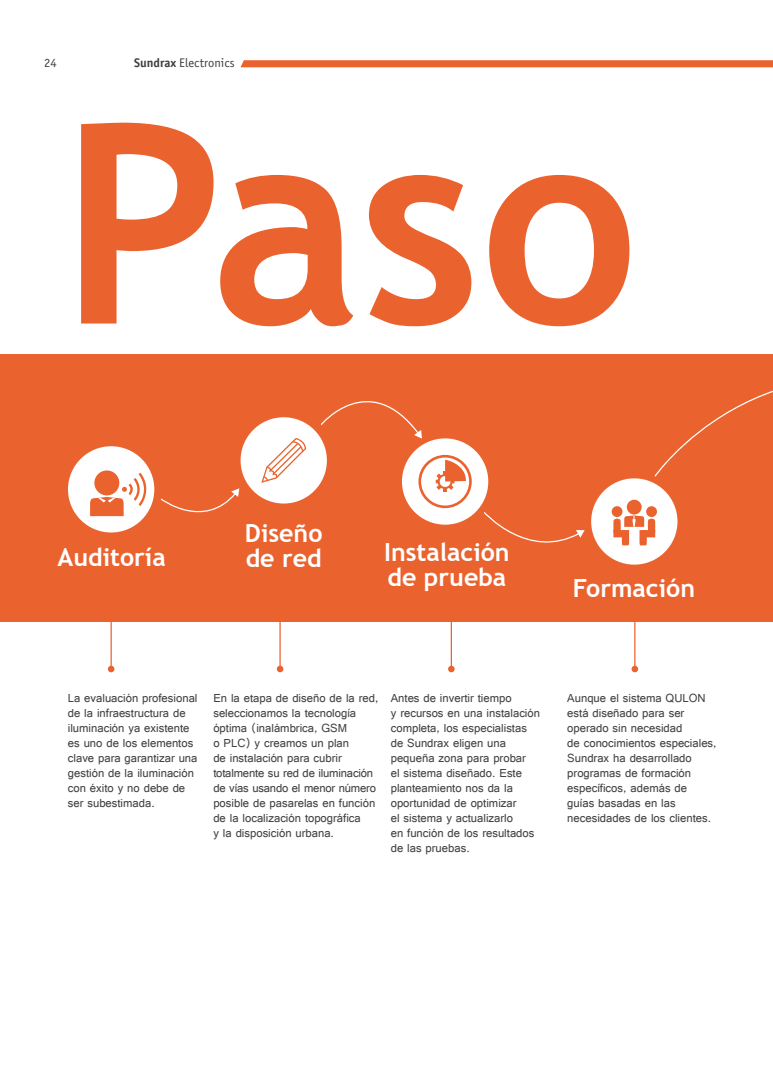
<style>
.page{position:relative;width:773px;height:1081px;background:#fff}
.page>*{position:absolute;margin:0;border:0;box-sizing:border-box;transform-origin:0 0}
.t1{font:700 278.88px "Trebuchet MS";color:#ea632f}
.t2{font:700 25px/25px "Trebuchet MS";color:#fff}
.t3{font:12.5px/15px "Raavi";color:#424042}
.t4{font:12.5px "Officina Sans C";color:#3e3e3f}
.s1{font-weight:700}
</style>
<div class="page">
<div style="left:0;top:354px;width:772px;height:267px;background:#ea632f"></div>
<svg style="left:654px;top:391px;width:118px;height:86px"></svg>
<div style="left:68px;top:446px;width:86px;height:86px;background:#fff;border-radius:50%"></div>
<svg style="left:94px;top:470px;width:25px;height:25px"></svg>
<svg style="left:90px;top:473px;width:63px;height:43px"></svg>
<div style="left:402px;top:438px;width:86px;height:87px;background:#fff;border-radius:50%"></div>
<svg style="left:418px;top:455px;width:53px;height:53px"></svg>
<div style="left:240px;top:417px;width:87px;height:86px;background:#fff;border-radius:50%"></div>
<svg style="left:261px;top:438px;width:45px;height:45px"></svg>
<div style="left:591px;top:478px;width:86px;height:86px;background:#fff;border-radius:50%"></div>
<div style="left:611px;top:506px;width:11px;height:11px;background:#ea632f;border-radius:50%"></div>
<div style="left:646px;top:506px;width:11px;height:11px;background:#ea632f;border-radius:50%"></div>
<div style="left:626px;top:500px;width:15px;height:14px;background:#ea632f;border-radius:50%"></div>
<svg style="left:613px;top:515px;width:42px;height:30px"></svg>
<svg style="left:160px;top:488px;width:79px;height:25px"></svg>
<svg style="left:320px;top:401px;width:102px;height:37px"></svg>
<svg style="left:484px;top:512px;width:100px;height:31px"></svg>
<hr style="left:110px;top:613px;width:2px;height:56px;background:#ea632f">
<svg style="left:108px;top:666px;width:6px;height:6px"></svg>
<hr style="left:279px;top:613px;width:2px;height:56px;background:#ea632f">
<svg style="left:277px;top:666px;width:6px;height:6px"></svg>
<hr style="left:450px;top:613px;width:2px;height:56px;background:#ea632f">
<svg style="left:448px;top:666px;width:6px;height:6px"></svg>
<hr style="left:634px;top:613px;width:1px;height:56px;background:#ea632f">
<div style="left:631px;top:666px;width:7px;height:6px;background:#ea632f;border-radius:50%"></div>
<svg style="left:240px;top:60px;width:532px;height:7px;background:#ea6836"></svg>
<p class="t4" style="left:44px;top:56px;width:14px">24</p>
<p class="t4" style="left:134px;top:56px;width:102px"><span class="s1">Sundrax</span> Electronics</p>
<h1 class="t1" style="left:61px;top:50px;width:579px">Paso</h1>
<h2 class="t2" style="left:245px;top:520px;width:79px">Diseño de red</h2>
<h2 class="t2" style="left:57px;top:544px;width:110px">Auditoría</h2>
<h2 class="t2" style="left:384px;top:539px;width:127px">Instalación de prueba</h2>
<h2 class="t2" style="left:572px;top:575px;width:124px">Formación</h2>
<p class="t3" style="left:68px;top:690px;width:131px">La evaluación profesional de la infraestructura de iluminación ya existente es uno de los elementos clave para garantizar una gestión de la iluminación con éxito y no debe de ser subestimada.</p>
<p class="t3" style="left:213px;top:690px;width:166px">En la etapa de diseño de la red, seleccionamos la tecnología óptima (inalámbrica, GSM<br>o PLC) y creamos un plan<br>de instalación para cubrir totalmente su red de iluminación de vías usando el menor número posible de pasarelas en función de la localización topográfica<br>y la disposición urbana.</p>
<p class="t3" style="left:567px;top:690px;width:151px">Aunque el sistema QULON está diseñado para ser operado sin necesidad<br>de conocimientos especiales,<br>Sundrax ha desarrollado programas de formación específicos, además de guías basadas en las necesidades de los clientes.</p>
<p class="t3" style="left:391px;top:690px;width:151px">Antes de invertir tiempo<br>y recursos en una instalación completa, los especialistas de Sundrax eligen una pequeña zona para probar<br>el sistema diseñado. Este planteamiento nos da la oportunidad de optimizar<br>el sistema y actualizarlo<br>en función de los resultados de las pruebas.</p>
</div>
